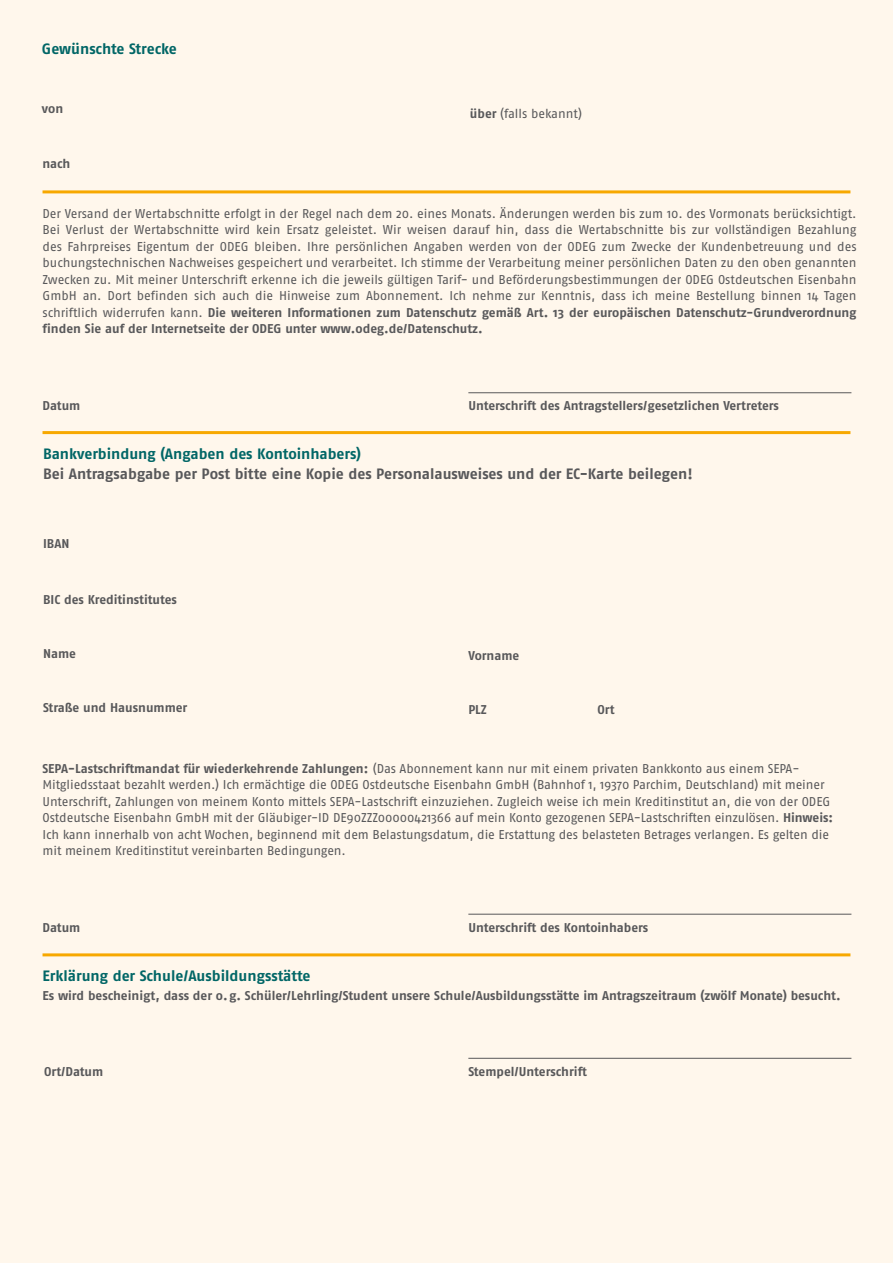
<style>
.page{position:relative;width:893px;height:1263px;background:#fff7ec}
.page>*{position:absolute;margin:0;border:0;box-sizing:border-box;transform-origin:0 0}
.t1{font:700 15px "Fago No";color:#066}
.Titel__Name__etc{font:700 15px "Fago No";color:#58585a}
.Text_block{font:12.75px/16.5px "Fago No";letter-spacing:-.005em;color:#58585a}
.Titel__Name__etc-2{font:700 12.75px "Fago No";letter-spacing:-.005em;color:#58585a}
.Titel__Name__etc-3{font:12.75px "Fago No";color:#58585a}
.s1{font-weight:700}
</style>
<div class="page">
<hr style="left:468px;top:392px;width:383px;height:1px;background:#58585a">
<hr style="left:43px;top:953px;width:807px;height:3px;background:#f7a800">
<hr style="left:43px;top:431px;width:807px;height:3px;background:#f7a800">
<hr style="left:468px;top:914px;width:383px;height:1px;background:#58585a">
<hr style="left:468px;top:1058px;width:383px;height:1px;background:#58585a">
<hr style="left:43px;top:190px;width:807px;height:3px;background:#f7a800">
<p class="t1" style="left:42px;top:40px;width:136px">Gewünschte Strecke</p>
<p class="Titel__Name__etc-2" style="left:42px;top:101px;width:23px">von</p>
<p class="Titel__Name__etc-2" style="left:42px;top:156px;width:29px">nach</p>
<p class="Titel__Name__etc-3" style="left:470px;top:106px;width:114px"><span class="s1">über</span> (falls bekannt)</p>
<p class="Text_block" style="left:43px;top:205px;width:816px;text-align:justify">Der Versand der Wertabschnitte erfolgt in der Regel nach dem 20. eines Monats. Änderungen werden bis zum 10. des Vormonats berücksichtigt.<br>Bei Verlust der Wertabschnitte wird kein Ersatz geleistet. Wir weisen darauf hin, dass die Wertabschnitte bis zur vollständigen Bezahlung des Fahrpreises Eigentum der ODEG bleiben. Ihre persönlichen Angaben werden von der ODEG zum Zwecke der Kundenbetreuung und des buchungstechnischen Nachweises gespeichert und verarbeitet. Ich stimme der Verarbeitung meiner persönlichen Daten zu den oben genannten Zwecken zu. Mit meiner Unterschrift erkenne ich die jeweils gültigen Tarif- und Beförderungsbestimmungen der ODEG Ostdeutschen Eisenbahn GmbH an. Dort befinden sich auch die Hinweise zum Abonnement. Ich nehme zur Kenntnis, dass ich meine Bestellung binnen 14 Tagen schriftlich widerrufen kann. <span class="s1">Die weiteren Informationen zum Datenschutz gemäß Art. 13 der europäischen Datenschutz-Grundverordnung finden Sie auf der Internetseite der ODEG unter www.odeg.de/Datenschutz.</span></p>
<p class="Titel__Name__etc-2" style="left:43px;top:398px;width:39px">Datum</p>
<p class="Titel__Name__etc-2" style="left:468px;top:398px;width:312px">Unterschrift des Antragstellers/gesetzlichen Vertreters</p>
<p class="t1" style="left:43px;top:445px;width:320px">Bankverbindung (Angaben des Kontoinhabers)</p>
<p class="Titel__Name__etc" style="left:43px;top:465px;width:651px">Bei Antragsabgabe per Post bitte eine Kopie des Personalausweises und der EC-Karte beilegen!</p>
<p class="Titel__Name__etc-2" style="left:43px;top:536px;width:28px">IBAN</p>
<p class="Titel__Name__etc-2" style="left:43px;top:592px;width:135px">BIC des Kreditinstitutes</p>
<p class="Titel__Name__etc-2" style="left:43px;top:646px;width:35px">Name</p>
<p class="Titel__Name__etc-2" style="left:43px;top:700px;width:146px">Straße und Hausnummer</p>
<p class="Titel__Name__etc-2" style="left:468px;top:648px;width:52px">Vorname</p>
<p class="Titel__Name__etc-2" style="left:468px;top:702px;width:20px">PLZ</p>
<p class="Titel__Name__etc-2" style="left:597px;top:702px;width:19px">Ort</p>
<p class="Text_block" style="left:43px;top:760px;width:792px"><span class="s1">SEPA-Lastschriftmandat für wiederkehrende Zahlungen:</span> (Das Abonnement kann nur mit einem privaten Bankkonto aus einem SEPA-Mitgliedsstaat bezahlt werden.) Ich ermächtige die ODEG Ostdeutsche Eisenbahn GmbH (Bahnhof 1, 19370 Parchim, Deutschland) mit meiner Unterschrift, Zahlungen von meinem Konto mittels SEPA-Lastschrift einzuziehen. Zugleich weise ich mein Kreditinstitut an, die von der ODEG Ostdeutsche Eisenbahn GmbH mit der Gläubiger-ID DE90ZZZ00000421366 auf mein Konto gezogenen SEPA-Lastschriften einzulösen. <span class="s1">Hinweis:<br></span>Ich kann innerhalb von acht Wochen, beginnend mit dem Belastungsdatum, die Erstattung des belasteten Betrages verlangen. Es gelten die mit meinem Kreditinstitut vereinbarten Bedingungen.</p>
<p class="Titel__Name__etc-2" style="left:43px;top:920px;width:39px">Datum</p>
<p class="Titel__Name__etc-2" style="left:468px;top:920px;width:182px">Unterschrift des Kontoinhabers</p>
<p class="t1" style="left:43px;top:967px;width:270px">Erklärung der Schule/Ausbildungsstätte</p>
<p class="Titel__Name__etc-2" style="left:43px;top:988px;width:800px">Es wird bescheinigt, dass der o.g. Schüler/Lehrling/Student unsere Schule/Ausbildungsstätte im Antragszeitraum (zwölf Monate) besucht.</p>
<p class="Titel__Name__etc-2" style="left:44px;top:1064px;width:61px">Ort/Datum</p>
<p class="Titel__Name__etc-2" style="left:468px;top:1064px;width:120px">Stempel/Unterschrift</p>
</div>
